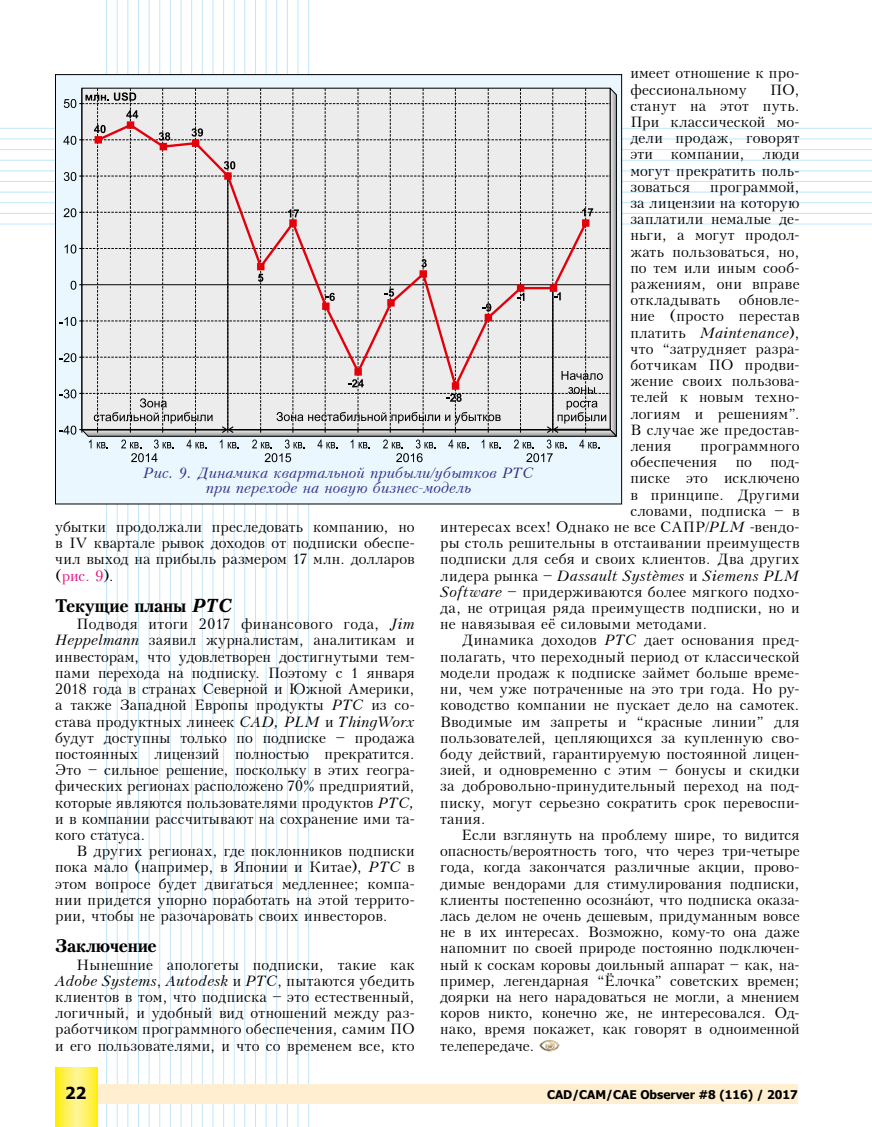
<style>
.page{position:relative;width:872px;height:1127px;background:#fff}
.page>*{position:absolute;margin:0;border:0;box-sizing:border-box;transform-origin:0 0}
.t1{font:700 18px "Peterburg";letter-spacing:-.02em;color:#000}
.t2{font:700 16.5px "Tahoma";color:#000}
.t3{font:15px/16.2px "Peterburg";letter-spacing:.01em;color:#000;text-align:justify}
.t4{font:italic 15px/15px "Peterburg";color:#2f2f89;text-align:center}
.t5{font:italic 15px "Peterburg";letter-spacing:.005em;color:#000}
.t6{font:700 12px "Tahoma";color:#000}
.s1{font-style:italic}
.s2{font-family:"Times New Roman"}
.s3{font-style:normal}
.s4{color:#e11283}
</style>
<div class="page">
<hr style="left:106px;top:0;width:1px;height:1127px;background:#c1e6fa">
<hr style="left:117px;top:0;width:1px;height:1127px;background:#c1e6fa">
<hr style="left:128px;top:0;width:1px;height:1127px;background:#c1e6fa">
<hr style="left:138px;top:0;width:1px;height:1127px;background:#c1e6fa">
<hr style="left:149px;top:0;width:1px;height:1127px;background:#c1e6fa">
<hr style="left:159px;top:0;width:1px;height:1127px;background:#c1e6fa">
<hr style="left:170px;top:0;width:1px;height:1127px;background:#c1e6fa">
<hr style="left:181px;top:0;width:1px;height:1127px;background:#c1e6fa">
<hr style="left:191px;top:0;width:1px;height:1127px;background:#c1e6fa">
<hr style="left:202px;top:0;width:1px;height:1127px;background:#c1e6fa">
<hr style="left:213px;top:0;width:1px;height:1127px;background:#c1e6fa">
<hr style="left:223px;top:0;width:1px;height:1127px;background:#c1e6fa">
<hr style="left:234px;top:0;width:1px;height:1127px;background:#c1e6fa">
<hr style="left:244px;top:0;width:1px;height:1127px;background:#c1e6fa">
<hr style="left:255px;top:0;width:1px;height:1127px;background:#c1e6fa">
<hr style="left:266px;top:0;width:1px;height:1127px;background:#c1e6fa">
<hr style="left:276px;top:0;width:1px;height:1127px;background:#c1e6fa">
<hr style="left:287px;top:0;width:1px;height:1127px;background:#c1e6fa">
<hr style="left:298px;top:0;width:1px;height:1127px;background:#c1e6fa">
<hr style="left:308px;top:0;width:1px;height:1127px;background:#c1e6fa">
<hr style="left:0;top:128px;width:872px;height:1px;background:#c1e6fa">
<hr style="left:0;top:139px;width:872px;height:1px;background:#c1e6fa">
<hr style="left:0;top:149px;width:872px;height:1px;background:#c1e6fa">
<hr style="left:0;top:160px;width:872px;height:1px;background:#c1e6fa">
<hr style="left:0;top:171px;width:872px;height:1px;background:#c1e6fa">
<hr style="left:0;top:181px;width:872px;height:1px;background:#c1e6fa">
<hr style="left:0;top:192px;width:872px;height:1px;background:#c1e6fa">
<hr style="left:0;top:202px;width:872px;height:1px;background:#c1e6fa">
<hr style="left:0;top:213px;width:872px;height:1px;background:#c1e6fa">
<hr style="left:0;top:224px;width:872px;height:1px;background:#c1e6fa">
<div style="left:55px;top:1084px;width:743px;height:20px;background:#ffefd0"></div>
<svg style="left:55px;top:1068px;width:43px;height:59px;background:#fff155"></svg>
<img style="left:540px;top:1040px;width:19px;height:12px">
<div style="left:55px;top:75px;width:566px;height:429px;background:#ebf7fe"></div>
<svg style="left:59px;top:87px;width:558px;height:375px;background:#dbd9da"></svg>
<p class="t3" style="left:630px;top:65px;width:171px">имеет отношение к про&shy;фессиональному</p>
<p class="t3" style="left:630px;top:82px;width:171px;text-indent:140px">ПО, станут на этот путь.<br>При классической мо&shy;дели продаж, говорят эти компании, люди могут прекратить поль&shy;зоваться</p>
<p class="t3" style="left:630px;top:179px;width:171px;text-indent:80px">программой, за лицензии на которую заплатили немалые де&shy;ньги, а могут продол&shy;жать пользоваться, но, по тем или иным сооб&shy;ражениям, они вправе откладывать обновле&shy;ние (просто перестав платить <span class="s1">Maintenance</span>), что “затрудняет разра&shy;ботчикам ПО продви&shy;жение своих пользова&shy;телей к новым техно&shy;логиям и решениям”.<br>В случае же предостав&shy;ления</p>
<p class="t3" style="left:700px;top:438px;width:101px">программного</p>
<p class="t3" style="left:630px;top:454px;width:171px">обеспечения по под-</p>
<p class="t3" style="left:630px;top:470px;width:171px">писке это исключено</p>
<p class="t3" style="left:630px;top:487px;width:171px">в принципе. Другими</p>
<p class="t3" style="left:630px;top:503px;width:171px">словами, подписка – в</p>
<p class="t3" style="left:440px;top:519px;width:361px">интересах всех! Однако не все САПР<span class="s2">/</span><span class="s1">PLM</span> -вендо-</p>
<p class="t3" style="left:440px;top:535px;width:361px">ры столь решительны в отстаивании преимуществ</p>
<p class="t3" style="left:440px;top:551px;width:361px">подписки для себя и своих клиентов. Два других</p>
<p class="t5" style="left:440px;top:567px;width:361px"><span class="s3">лидера рынка –</span> Dassault Syst¢mes <span class="s3">и</span> Siemens PLM</p>
<p class="t3" style="left:440px;top:584px;width:361px"><span class="s1">Software</span> – придерживаются более мягкого подхо-</p>
<p class="t3" style="left:440px;top:600px;width:361px">да, не отрицая ряда преимуществ подписки, но и</p>
<p class="t3" style="left:440px;top:616px;width:268px">не навязывая её силовыми методами.</p>
<p class="t3" style="left:461px;top:632px;width:340px">Динамика доходов <span class="s1">РТС</span> дает основания пред-</p>
<p class="t3" style="left:440px;top:649px;width:361px">полагать, что переходный период от классической</p>
<p class="t3" style="left:440px;top:665px;width:361px">модели продаж к подписке займет больше време-</p>
<p class="t3" style="left:440px;top:681px;width:361px">ни, чем уже потраченные на это три года. Но ру-</p>
<p class="t3" style="left:440px;top:697px;width:361px">ководство компании не пускает дело на самотек.</p>
<p class="t3" style="left:440px;top:713px;width:361px">Вводимые им запреты и “красные линии” для</p>
<p class="t3" style="left:440px;top:730px;width:361px">пользователей, цепляющихся за купленную сво-</p>
<p class="t3" style="left:440px;top:746px;width:361px">боду действий, гарантируемую постоянной лицен-</p>
<p class="t3" style="left:440px;top:762px;width:361px">зией, и одновременно с этим – бонусы и скидки</p>
<p class="t3" style="left:440px;top:778px;width:361px">за добровольно-принудительный переход на под-</p>
<p class="t3" style="left:440px;top:794px;width:361px">писку, могут серьезно сократить срок перевоспи-</p>
<p class="t3" style="left:440px;top:811px;width:47px">тания.</p>
<p class="t3" style="left:461px;top:827px;width:340px">Если взглянуть на проблему шире, то видится</p>
<p class="t3" style="left:440px;top:843px;width:361px">опасность<span class="s2">/</span>вероятность того, что через три-четыре</p>
<p class="t3" style="left:440px;top:859px;width:361px">года, когда закончатся различные акции, прово-</p>
<p class="t3" style="left:440px;top:875px;width:361px">димые вендорами для стимулирования подписки,</p>
<p class="t3" style="left:440px;top:892px;width:361px">клиенты постепенно осознa<span class="s2">´</span>ют, что подписка оказа-</p>
<p class="t3" style="left:440px;top:908px;width:361px">лась делом не очень дешевым, придуманным вовсе</p>
<p class="t3" style="left:440px;top:924px;width:361px">не в их интересах. Возможно, кому-то она даже</p>
<p class="t3" style="left:440px;top:940px;width:361px">напомнит по своей природе постоянно подключен-</p>
<p class="t3" style="left:440px;top:956px;width:361px">ный к соскам коровы доильный аппарат – как, на-</p>
<p class="t3" style="left:440px;top:973px;width:361px">пример, легендарная “Ёлочка” советских времен;</p>
<p class="t3" style="left:440px;top:989px;width:361px">доярки на него нарадоваться не могли, а мнением</p>
<p class="t3" style="left:440px;top:1005px;width:361px">коров никто, конечно же, не интересовался. Од-</p>
<p class="t3" style="left:440px;top:1021px;width:361px">нако, время покажет, как говорят в одноименной</p>
<p class="t3" style="left:440px;top:1037px;width:96px">телепередаче.</p>
<p class="t4" style="left:143px;top:465px;width:392px">Рис. 9. Динамика квартальной прибыли<span class="s2">/</span>убытков РТС при переходе на новую бизнес-модель</p>
<p class="t3" style="left:55px;top:519px;width:361px">убытки продолжали преследовать компанию, но в IV квартале рывок доходов от подписки обеспе&shy;чил выход на прибыль размером 17 млн. долларов (<span class="s4">рис. 9</span>).</p>
<p class="t1" style="left:55px;top:595px;width:179px">Текущие планы <span class="s1">PTC</span></p>
<p class="t3" style="left:55px;top:616px;width:361px;text-indent:21px">Подводя итоги 2017 финансового года, <span class="s1">Jim Heppelmann</span> заявил журналистам, аналитикам и инвесторам, что удовлетворен достигнутыми тем&shy;пами перехода на подписку. Поэтому с 1 января 2018 года в странах Северной и Южной Америки, а также Западной Европы продукты <span class="s1">РТС</span> из со&shy;става продуктных линеек <span class="s1">CAD, PLM</span> и <span class="s1">ThingWorx </span>будут доступны только по подписке – продажа постоянных лицензий полностью прекратится.<br>Это – сильное решение, поскольку в этих геогра&shy;фических регионах расположено 70% предприятий, которые являются пользователями продуктов <span class="s1">PTC, </span>и в компании рассчитывают на сохранение ими та&shy;кого статуса.</p>
<p class="t3" style="left:55px;top:843px;width:361px;text-indent:21px">В других регионах, где поклонников подписки пока мало (например, в Японии и Китае), <span class="s1">РТС</span> в этом вопросе будет двигаться медленнее; компа&shy;нии придется упорно поработать на этой террито&shy;рии, чтобы не разочаровать своих инвесторов.</p>
<p class="t1" style="left:55px;top:935px;width:103px">Заключение</p>
<p class="t3" style="left:55px;top:956px;width:361px;text-indent:21px">Нынешние апологеты подписки, такие как <span class="s1">Adobe Systems</span>, <span class="s1">Autodesk</span> и <span class="s1">PTC</span>, пытаются убедить клиентов в том, что подписка – это естественный, логичный, и удобный вид отношений между раз&shy;работчиком программного обеспечения, самим ПО и его пользователями, и что со временем все, кто</p>
<p class="t2" style="left:65px;top:1081px;width:23px">22</p>
<p class="t6" style="left:547px;top:1086px;width:252px">CAD/cam/cae Observer #8 (116) / 2017</p>
</div>
